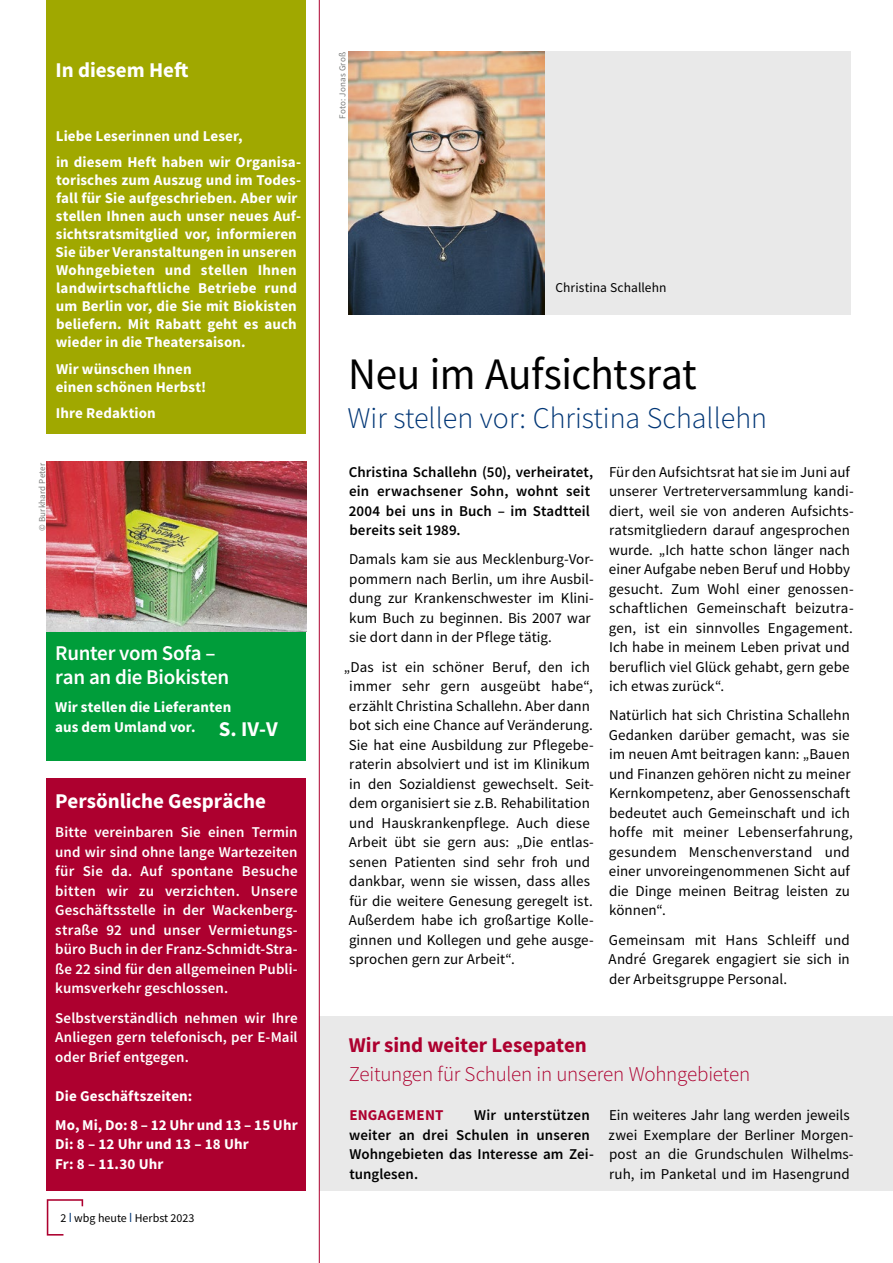
<style>
.page{position:relative;width:893px;height:1263px;background:#fff}
.page>*{position:absolute;margin:0;border:0;box-sizing:border-box;transform-origin:0 0}
.t1{font:45px "Source Sans Pro";letter-spacing:-.01em;color:#000;scale:.96 1}
.t2{font:300 30px "Source Sans Pro";color:#003676}
.t3{font:300 21px "Source Sans Pro";letter-spacing:-.01em;color:#ad002f}
.t4{font:700 21px "Source Sans Pro";color:#fff}
.t5{font:600 21px/24px "Source Sans Pro";letter-spacing:-.015em;color:#fff}
.t6{font:700 21px "Source Sans Pro";letter-spacing:-.005em;color:#ad002f}
.t7{font:15px/19.5px "Source Sans Pro";letter-spacing:.005em;color:#000}
.t8{font:700 15px/18px "Source Sans Pro";letter-spacing:.005em;color:#fff}
.t9{font:600 15px/19.5px "Source Sans Pro";letter-spacing:.005em;color:#fff;text-align:justify}
.t10{font:600 15px/19.5px "Source Sans Pro";letter-spacing:.005em;color:#000}
.t11{font:700 15px "Source Sans Pro";letter-spacing:.015em;color:#ad002f}
.t12{font:13.5px "Source Sans Pro";letter-spacing:.005em;color:#000}
.t13{font:12px "Source Sans Pro";color:#000}
.t14{font:9px "Source Sans Pro";letter-spacing:.02em;color:#7a7b7a}
.s1{font-size:21px}
.s2{font-size:13.95px;color:#003676}
</style>
<div class="page">
<div style="left:319px;top:1017px;width:574px;height:174px;background:#e9e9e9"></div>
<svg style="left:47px;top:1199px;width:36px;height:36px"></svg>
<div style="left:47px;top:778px;width:259px;height:413px;background:#ad002f"></div>
<div style="left:47px;top:516px;width:259px;height:244px;background:#009d3a"></div>
<div style="left:47px;top:0;width:259px;height:434px;background:#a0a800"></div>
<hr style="left:319px;top:0;width:1px;height:1263px;background:#ad002f">
<img style="left:47px;top:462px;width:259px;height:169px">
<div style="left:349px;top:51px;width:501px;height:264px;background:#e9e9e9"></div>
<img style="left:349px;top:51px;width:195px;height:264px">
<h3 class="t4" style="left:56px;top:56px;width:134px">In diesem Heft</h3>
<p class="t8" style="left:56px;top:122px;width:247px;line-height:26.5px">Liebe Leserinnen und Leser,<br>in diesem Heft haben wir Organisa-</p>
<p class="t8" style="left:56px;top:171px;width:247px">torisches zum Auszug und im Todes&shy;fall für Sie aufgeschrieben. Aber wir stellen Ihnen auch unser neues Auf&shy;sichtsratsmitglied vor, informieren Sie über Veranstaltungen in unseren Wohngebieten und stellen Ihnen landwirtschaftliche Betriebe rund um Berlin vor, die Sie mit Biokisten beliefern. Mit Rabatt geht es auch wieder in die Theatersaison.</p>
<p class="t8" style="left:56px;top:360px;width:152px">Wir wünschen Ihnen einen schönen Herbst!</p>
<p class="t8" style="left:56px;top:404px;width:101px">Ihre Redaktion</p>
<p class="t14" style="left:36px;top:531px;width:70px;rotate:-90deg">© Burkhard Peter</p>
<h3 class="t5" style="left:55px;top:641px;width:176px">Runter vom Sofa – ran an die Biokisten</h3>
<p class="t8" style="left:55px;top:697px;width:224px;line-height:19.5px">Wir stellen die Lieferanten<br>aus dem Umland vor. <span class="s1">S. IV-V</span></p>
<h3 class="t4" style="left:55px;top:787px;width:212px">Persönliche Gespräche</h3>
<p class="t9" style="left:55px;top:822px;width:244px">Bitte vereinbaren Sie einen Termin und wir sind ohne lange Wartezeiten für Sie da. Auf spontane Besuche bitten wir zu verzichten. Unsere Geschäftsstelle in der Wackenberg&shy;straße 92 und unser Vermietungs&shy;büro Buch in der Franz-Schmidt-Stra&shy;ße 22 sind für den allgemeinen Publi&shy;kumsverkehr geschlossen.</p>
<p class="t9" style="left:55px;top:1008px;width:244px">Selbstverständlich nehmen wir Ihre Anliegen gern telefonisch, per E-Mail oder Brief entgegen.</p>
<p class="t8" style="left:55px;top:1081px;width:244px;line-height:29.2px">Die Geschäftszeiten:<br>Mo, Mi, Do: 8 – 12 Uhr und 13 – 15 Uhr</p>
<p class="t8" style="left:55px;top:1134px;width:195px;line-height:19.5px">Di: 8 – 12 Uhr und 13 – 18 Uhr<br>Fr: 8 – 11.30 Uhr</p>
<p class="t13" style="left:60px;top:1210px;width:136px">2 <span class="s2">I</span> wbg heute <span class="s2">I</span> Herbst 2023</p>
<p class="t14" style="left:337px;top:118px;width:68px;rotate:-90deg">Foto: Jonas Groß</p>
<p class="t12" style="left:555px;top:279px;width:113px">Christina Schallehn</p>
<h1 class="t1" style="left:348px;top:345px;width:365px">Neu im Aufsichtsrat</h1>
<h2 class="t2" style="left:347px;top:399px;width:421px">Wir stellen vor: Christina Schallehn</h2>
<p class="t10" style="left:349px;top:462px;width:246px">Christina Schallehn (50), verheiratet, ein erwachsener Sohn, wohnt seit<br>2004 bei uns in Buch – im Stadtteil bereits seit 1989.</p>
<p class="t7" style="left:349px;top:549px;width:246px">Damals kam sie aus Mecklenburg-Vor&shy;pommern nach Berlin, um ihre Ausbil&shy;dung zur Krankenschwester im Klini&shy;kum Buch zu beginnen. Bis 2007 war sie dort dann in der Pflege tätig.</p>
<p class="t7" style="left:349px;top:657px;width:246px;text-indent:-5px">„Das ist ein schöner Beruf, den ich immer sehr gern ausgeübt habe“, erzählt Christina Schallehn. Aber dann bot sich eine Chance auf Veränderung.<br>Sie hat eine Ausbildung zur Pflegebe&shy;raterin absolviert und ist im Klinikum in den Sozialdienst gewechselt. Seit&shy;dem organisiert sie z.B. Rehabilitation und Hauskrankenpflege. Auch diese Arbeit übt sie gern aus: „Die entlas&shy;senen Patienten sind sehr froh und dankbar, wenn sie wissen, dass alles für die weitere Genesung geregelt ist.<br>Außerdem habe ich großartige Kolle&shy;ginnen und Kollegen und gehe ausge&shy;sprochen gern zur Arbeit“.</p>
<p class="t7" style="left:609px;top:462px;width:246px">Für den Aufsichtsrat hat sie im Juni auf unserer Vertreterversammlung kandi&shy;diert, weil sie von anderen Aufsichts&shy;ratsmitgliedern darauf angesprochen wurde. „Ich hatte schon länger nach einer Aufgabe neben Beruf und Hobby gesucht. Zum Wohl einer genossen&shy;schaftlichen Gemeinschaft beizutra&shy;gen, ist ein sinnvolles Engagement.<br>Ich habe in meinem Leben privat und beruflich viel Glück gehabt, gern gebe ich etwas zurück“.</p>
<p class="t7" style="left:609px;top:705px;width:246px">Natürlich hat sich Christina Schallehn Gedanken darüber gemacht, was sie im neuen Amt beitragen kann: „Bauen und Finanzen gehören nicht zu meiner Kernkompetenz, aber Genossenschaft bedeutet auch Gemeinschaft und ich hoffe mit meiner Lebenserfahrung, gesundem Menschenverstand und einer unvoreingenommenen Sicht auf die Dinge meinen Beitrag leisten zu können“.</p>
<p class="t7" style="left:609px;top:930px;width:243px;text-align:justify">Gemeinsam mit Hans Schleiff und André Gregarek engagiert sie sich in der Arbeitsgruppe Personal.</p>
<h3 class="t6" style="left:349px;top:1031px;width:240px">Wir sind weiter Lesepaten</h3>
<h3 class="t3" style="left:349px;top:1061px;width:403px">Zeitungen für Schulen in unseren Wohngebieten</h3>
<p class="t10" style="left:349px;top:1105px;width:246px;text-indent:125px">Wir unterstützen weiter an drei Schulen in unseren<br>Wohngebieten das Interesse am Zei&shy;tunglesen.</p>
<p class="t7" style="left:609px;top:1105px;width:246px">Ein weiteres Jahr lang werden jeweils zwei Exemplare der Berliner Morgen&shy;post an die Grundschulen Wilhelms&shy;ruh, im Panketal und im Hasengrund</p>
<p class="t11" style="left:349px;top:1105px;width:29px">engag</p>
<p class="t11" style="left:396px;top:1105px;width:46px">ement</p>
</div>
